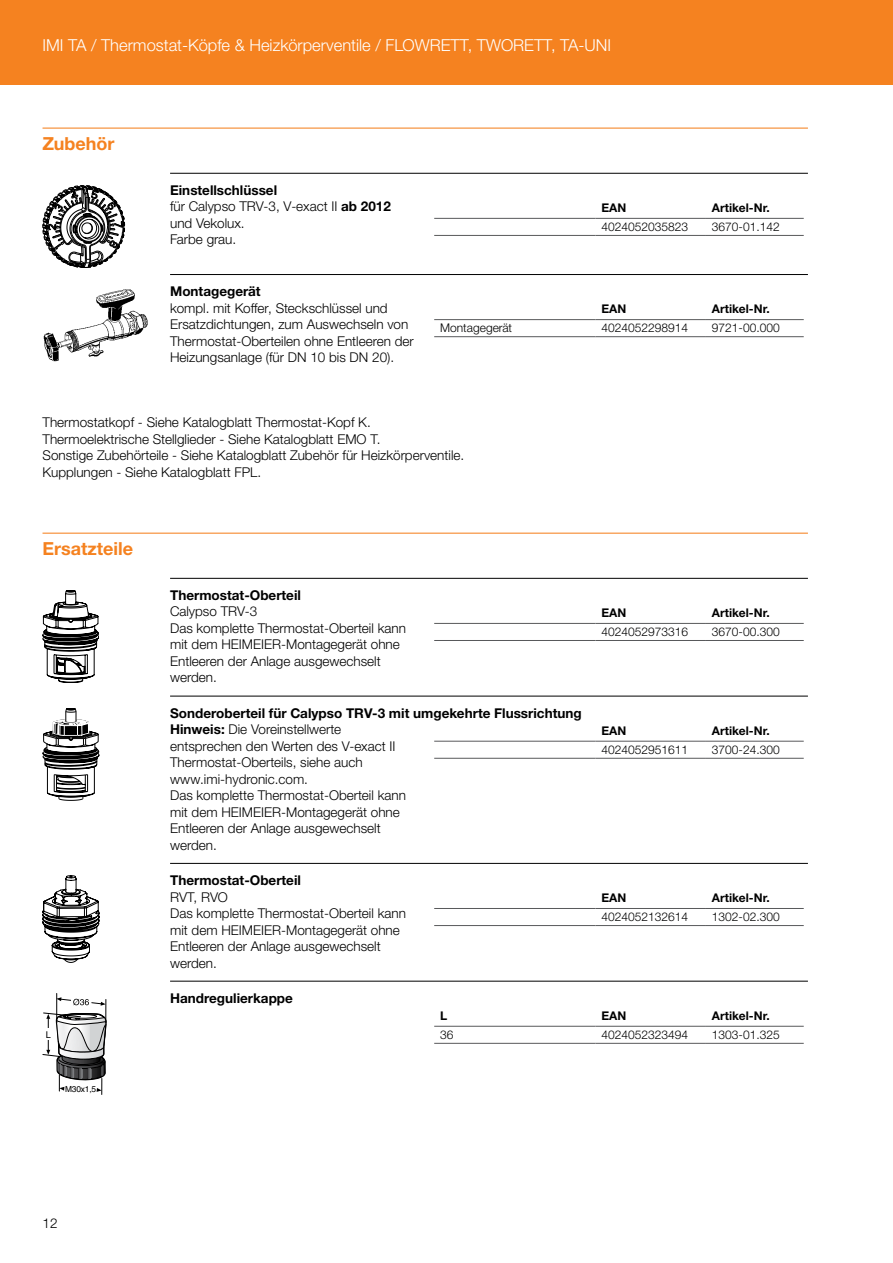
<style>
.page{position:relative;width:893px;height:1263px;background:#fff}
.page>*{position:absolute;margin:0;border:0;box-sizing:border-box;transform-origin:0 0}
.t1{font:700 18px "Helvetica Neue LTW1 G";color:#f58220}
.t2{font:300 16.5px "Helvetica Neue LTW1 G";color:#fff}
.t3{font:300 13.5px/16.5px "Helvetica Neue LTW1 G";color:#000}
.t4{font:700 13.5px "Helvetica Neue LTW1 G";color:#000}
.t5{font:300 12px "Helvetica Neue LTW1 G";color:#000}
.t6{font:700 12px "Helvetica Neue LTW1 G";color:#000}
.t7{font:9.3px "Arial";color:#000}
.t8{font:8.4px "Helvetica";letter-spacing:-.02em;color:#000}
.s1{font-weight:700}
</style>
<div class="page">
<div style="left:0;top:0;width:893px;height:85px;background:#f58220"></div>
<hr style="left:43px;top:128px;width:765px;height:1px;background:#f58220">
<hr style="left:170px;top:173px;width:638px;height:1px;background:#000">
<hr style="left:434px;top:218px;width:161px;height:1px;background:#58595b">
<hr style="left:434px;top:235px;width:161px;height:1px;background:#58595b">
<hr style="left:595px;top:218px;width:111px;height:1px;background:#58595b">
<hr style="left:595px;top:235px;width:111px;height:1px;background:#58595b">
<hr style="left:706px;top:218px;width:98px;height:1px;background:#58595b">
<hr style="left:706px;top:235px;width:98px;height:1px;background:#58595b">
<hr style="left:170px;top:274px;width:638px;height:1px;background:#000">
<hr style="left:434px;top:319px;width:161px;height:1px;background:#58595b">
<hr style="left:434px;top:336px;width:161px;height:1px;background:#58595b">
<hr style="left:595px;top:319px;width:111px;height:1px;background:#58595b">
<hr style="left:595px;top:336px;width:111px;height:1px;background:#58595b">
<hr style="left:706px;top:319px;width:98px;height:1px;background:#58595b">
<hr style="left:706px;top:336px;width:98px;height:1px;background:#58595b">
<hr style="left:43px;top:533px;width:765px;height:1px;background:#f58220">
<hr style="left:170px;top:578px;width:638px;height:1px;background:#000">
<hr style="left:434px;top:623px;width:161px;height:1px;background:#58595b">
<hr style="left:434px;top:640px;width:161px;height:1px;background:#58595b">
<hr style="left:595px;top:623px;width:111px;height:1px;background:#58595b">
<hr style="left:595px;top:640px;width:111px;height:1px;background:#58595b">
<hr style="left:706px;top:623px;width:98px;height:1px;background:#58595b">
<hr style="left:706px;top:640px;width:98px;height:1px;background:#58595b">
<hr style="left:170px;top:696px;width:638px;height:1px;background:#000">
<hr style="left:434px;top:741px;width:161px;height:1px;background:#58595b">
<hr style="left:434px;top:758px;width:161px;height:1px;background:#58595b">
<hr style="left:595px;top:741px;width:111px;height:1px;background:#58595b">
<hr style="left:595px;top:758px;width:111px;height:1px;background:#58595b">
<hr style="left:706px;top:741px;width:98px;height:1px;background:#58595b">
<hr style="left:706px;top:758px;width:98px;height:1px;background:#58595b">
<hr style="left:170px;top:863px;width:638px;height:1px;background:#000">
<hr style="left:434px;top:908px;width:161px;height:1px;background:#58595b">
<hr style="left:434px;top:925px;width:161px;height:1px;background:#58595b">
<hr style="left:595px;top:908px;width:111px;height:1px;background:#58595b">
<hr style="left:595px;top:925px;width:111px;height:1px;background:#58595b">
<hr style="left:706px;top:908px;width:98px;height:1px;background:#58595b">
<hr style="left:706px;top:925px;width:98px;height:1px;background:#58595b">
<hr style="left:170px;top:981px;width:638px;height:1px;background:#000">
<hr style="left:434px;top:1026px;width:161px;height:1px;background:#58595b">
<hr style="left:434px;top:1043px;width:161px;height:1px;background:#58595b">
<hr style="left:595px;top:1026px;width:111px;height:1px;background:#58595b">
<hr style="left:595px;top:1043px;width:111px;height:1px;background:#58595b">
<hr style="left:706px;top:1026px;width:98px;height:1px;background:#58595b">
<hr style="left:706px;top:1043px;width:98px;height:1px;background:#58595b">
<svg style="left:43px;top:185px;width:82px;height:83px"></svg>
<img style="left:43px;top:289px;width:105px;height:73px">
<svg style="left:43px;top:590px;width:56px;height:93px"></svg>
<svg style="left:43px;top:708px;width:56px;height:93px"></svg>
<svg style="left:43px;top:875px;width:56px;height:88px"></svg>
<hr style="left:56px;top:993px;width:1px;height:30px;background:#000">
<svg style="left:43px;top:997px;width:64px;height:97px"></svg>
<p class="t2" style="left:43px;top:35px;width:570px">IMI TA / Thermostat-Köpfe &amp; Heizkörperventile / FLOWRETT, TWORETT, TA-UNI</p>
<h1 class="t1" style="left:43px;top:132px;width:74px">Zubehör</h1>
<p class="t3" style="left:170px;top:182px;width:222px"><span class="s1">Einstellschlüssel<br></span>für Calypso TRV-3, V-exact II <span class="s1">ab 2012 </span>und Vekolux.<br>Farbe grau.</p>
<p class="t6" style="left:601px;top:200px;width:26px">EAN</p>
<p class="t6" style="left:712px;top:200px;width:60px">Artikel-Nr.</p>
<p class="t5" style="left:601px;top:220px;width:88px">4024052035823</p>
<p class="t5" style="left:712px;top:220px;width:69px">3670-01.142</p>
<p class="t4" style="left:170px;top:283px;width:92px">Montagegerät</p>
<p class="t3" style="left:170px;top:300px;width:245px">kompl. mit Koffer, Steckschlüssel und Ersatzdichtungen, zum Auswechseln von Thermostat-Oberteilen ohne Entleeren der Heizungsanlage (für DN 10 bis DN 20).</p>
<p class="t6" style="left:601px;top:302px;width:26px">EAN</p>
<p class="t6" style="left:712px;top:302px;width:60px">Artikel-Nr.</p>
<p class="t5" style="left:440px;top:321px;width:73px">Montagegerät</p>
<p class="t5" style="left:601px;top:321px;width:88px">4024052298914</p>
<p class="t5" style="left:712px;top:321px;width:69px">9721-00.000</p>
<p class="t3" style="left:43px;top:414px;width:423px">Thermostatkopf - Siehe Katalogblatt Thermostat-Kopf K.<br>Thermoelektrische Stellglieder - Siehe Katalogblatt EMO T.<br>Sonstige Zubehörteile - Siehe Katalogblatt Zubehör für Heizkörperventile.<br>Kupplungen - Siehe Katalogblatt FPL.</p>
<h1 class="t1" style="left:43px;top:537px;width:92px">Ersatzteile</h1>
<p class="t4" style="left:170px;top:587px;width:132px">Thermostat-Oberteil</p>
<p class="t3" style="left:170px;top:603px;width:237px">Calypso TRV-3<br>Das komplette Thermostat-Oberteil kann mit dem HEIMEIER-Montagegerät ohne<br>Entleeren der Anlage ausgewechselt werden.</p>
<p class="t6" style="left:601px;top:605px;width:26px">EAN</p>
<p class="t6" style="left:712px;top:605px;width:60px">Artikel-Nr.</p>
<p class="t5" style="left:601px;top:625px;width:88px">4024052973316</p>
<p class="t5" style="left:712px;top:625px;width:69px">3670-00.300</p>
<p class="t3" style="left:170px;top:705px;width:413px"><span class="s1">Sonderoberteil für Calypso TRV-3 mit umgekehrte Flussrichtung Hinweis:</span> Die Voreinstellwerte<br>entsprechen den Werten des V-exact II<br>Thermostat-Oberteils, siehe auch<br>www.imi-hydronic.com.<br>Das komplette Thermostat-Oberteil kann<br>mit dem HEIMEIER-Montagegerät ohne<br>Entleeren der Anlage ausgewechselt<br>werden.</p>
<p class="t6" style="left:601px;top:723px;width:26px">EAN</p>
<p class="t6" style="left:712px;top:723px;width:60px">Artikel-Nr.</p>
<p class="t5" style="left:601px;top:742px;width:88px">4024052951611</p>
<p class="t5" style="left:712px;top:742px;width:69px">3700-24.300</p>
<p class="t4" style="left:170px;top:872px;width:132px">Thermostat-Oberteil</p>
<p class="t3" style="left:170px;top:888px;width:237px">RVT, RVO<br>Das komplette Thermostat-Oberteil kann mit dem HEIMEIER-Montagegerät ohne<br>Entleeren der Anlage ausgewechselt werden.</p>
<p class="t6" style="left:601px;top:890px;width:26px">EAN</p>
<p class="t6" style="left:712px;top:890px;width:60px">Artikel-Nr.</p>
<p class="t5" style="left:601px;top:910px;width:88px">4024052132614</p>
<p class="t5" style="left:712px;top:910px;width:69px">1302-02.300</p>
<p class="t4" style="left:170px;top:990px;width:124px">Handregulierkappe</p>
<p class="t6" style="left:440px;top:1008px;width:9px">L</p>
<p class="t6" style="left:601px;top:1008px;width:26px">EAN</p>
<p class="t6" style="left:712px;top:1008px;width:60px">Artikel-Nr.</p>
<p class="t7" style="left:46px;top:1028px;width:7px">L</p>
<p class="t5" style="left:440px;top:1027px;width:15px">36</p>
<p class="t5" style="left:601px;top:1027px;width:88px">4024052323494</p>
<p class="t5" style="left:712px;top:1027px;width:69px">1303-01.325</p>
<p class="t8" style="left:65px;top:1084px;width:33px">M30x1,5</p>
<p class="t3" style="left:43px;top:1215px;width:17px">12</p>
</div>
